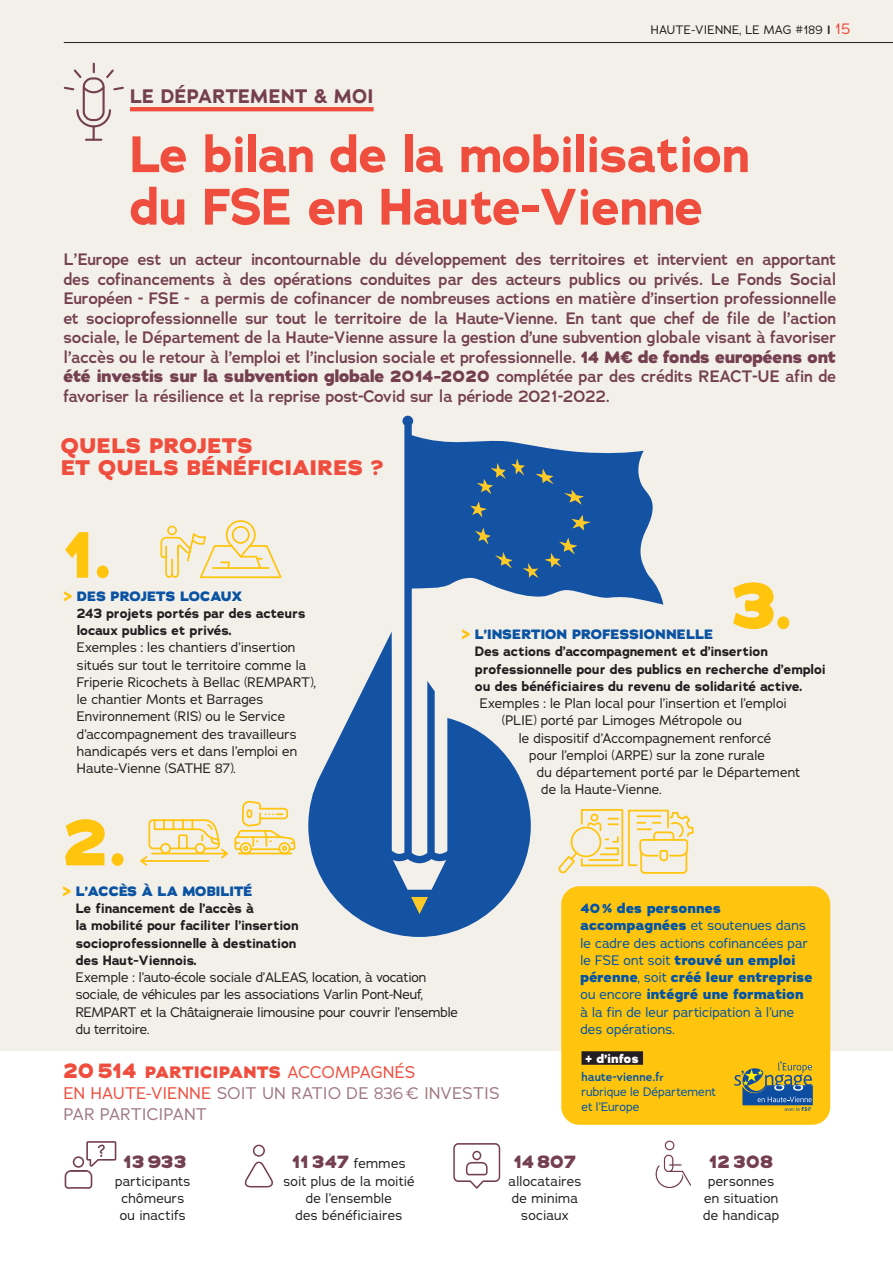
<style>
.page{position:relative;width:893px;height:1263px;background:#fff}
.page>*{position:absolute;margin:0;border:0;box-sizing:border-box;transform-origin:0 0}
.t1{font:800 66px "Adrianna";color:#fec40e}
.t2{font:700 51px/52.5px "Adrianna";letter-spacing:-.02em;color:#ef4d3d}
.t3{font:800 21px/22.5px "Adrianna";letter-spacing:.02em;color:#ef4d3d}
.t4{font:700 19.5px "Adrianna";letter-spacing:.01em;color:#744050}
.t5{font:800 18px "Adrianna";letter-spacing:-.01em;color:#744050}
.t6{font:600 16.5px/19.5px "Adrianna";letter-spacing:-.01em;color:#744050;text-align:justify}
.t7{font:16.5px/21px "Adrianna";letter-spacing:.015em;color:#a07a83}
.t8{font:13.5px/17.2px "Adrianna";letter-spacing:.005em;color:#231f20;text-align:center}
.t9{font:700 13.5px/17.2px "Adrianna";letter-spacing:-.01em;color:#231f20}
.t10{font:13.5px/17.2px "Adrianna";letter-spacing:.005em;color:#0154a6}
.t11{font:12px/15px "Adrianna";letter-spacing:.005em;color:#0154a6}
.t12{font:12px "Adrianna";letter-spacing:.025em;color:#231f20}
.t13{font:600 12px/18px "Adrianna";letter-spacing:.005em;color:#0154a6}
.s1{font-weight:600}
.s2{font-size:15px;color:#ef4d3d}
.s3{font-weight:800}
.s4{font-weight:800;color:#fec40e}
.s5{font-weight:800;color:#0953a2}
.s6{font-weight:800;color:#fff}
.s7{font-family:"Volte";font-size:10.5px}
.s8{font-weight:800;font-size:21px;color:#ef4d3d}
.s9{font-weight:800;color:#ef4d3d}
.s10{color:#ef4d3d}
.s11{font-weight:800;font-size:18px;color:#744050}
</style>
<div class="page">
<div style="left:0;top:0;width:893px;height:1050px;background:#f3efe9"></div>
<svg style="left:64px;top:63px;width:60px;height:78px"></svg>
<hr style="left:130px;top:107px;width:244px;height:4px;background:#ef4d3d">
<hr style="left:64px;top:42px;width:829px;height:1px;background:#231f20">
<svg style="left:308px;top:416px;width:355px;height:521px"></svg>
<svg style="left:523px;top:563px;width:15px;height:15px"></svg>
<svg style="left:470px;top:501px;width:17px;height:16px"></svg>
<svg style="left:477px;top:459px;width:48px;height:35px;background:#326293"></svg>
<svg style="left:475px;top:528px;width:16px;height:16px"></svg>
<svg style="left:495px;top:552px;width:17px;height:16px"></svg>
<svg style="left:571px;top:515px;width:20px;height:15px"></svg>
<svg style="left:536px;top:469px;width:18px;height:15px"></svg>
<svg style="left:564px;top:490px;width:20px;height:15px"></svg>
<svg style="left:545px;top:538px;width:32px;height:30px"></svg>
<svg style="left:411px;top:897px;width:17px;height:17px"></svg>
<svg style="left:140px;top:800px;width:156px;height:66px"></svg>
<div style="left:561px;top:886px;width:269px;height:239px;background:#fec40e;border-radius:18px"></div>
<svg style="left:556px;top:808px;width:138px;height:67px"></svg>
<svg style="left:161px;top:520px;width:121px;height:58px"></svg>
<div style="left:581px;top:1051px;width:62px;height:14px;background:#231f20"></div>
<svg style="left:453px;top:1143px;width:47px;height:46px"></svg>
<svg style="left:655px;top:1140px;width:36px;height:49px"></svg>
<svg style="left:244px;top:1144px;width:30px;height:44px"></svg>
<svg style="left:65px;top:1141px;width:51px;height:48px"></svg>
<svg style="left:734px;top:1061px;width:79px;height:50px"></svg>
<h3 class="t4" style="left:130px;top:83px;width:245px">LE DÉPARTEMENT &amp; MOI</h3>
<p class="t12" style="left:651px;top:22px;width:201px">HAUTE-VIENNE, LE MAG #189 <span class="s1">I</span> <span class="s2">15</span></p>
<h2 class="t2" style="left:130px;top:128px;width:622px">Le bilan de la mobilisation du FSE en Haute-Vienne</h2>
<p class="t6" style="left:63px;top:250px;width:774px">L’Europe est un acteur incontournable du développement des territoires et intervient en apportant des cofinancements à des opérations conduites par des acteurs publics ou privés. Le Fonds Social Européen - FSE - a permis de cofinancer de nombreuses actions en matière d’insertion professionnelle et socioprofessionnelle sur tout le territoire de la Haute-Vienne. En tant que chef de file de l’action sociale, le Département de la Haute-Vienne assure la gestion d’une subvention globale visant à favoriser l’accès ou le retour à l’emploi et l’inclusion sociale et professionnelle. <span class="s3">14 M€ de fonds européens ont été investis sur la subvention globale 2014-2020</span> complétée par des crédits REACT-UE afin de favoriser la résilience et la reprise post-Covid sur la période 2021-2022.</p>
<h3 class="t3" style="left:61px;top:435px;width:324px">QUELS PROJETS<br>ET QUELS BÉNÉFICIAIRES ?</h3>
<h1 class="t1" style="left:64px;top:512px;width:50px">1.</h1>
<p class="t9" style="left:77px;top:587px;width:230px;text-indent:-13px"><span class="s4">&gt;</span> <span class="s5">DES PROJETS LOCAUX<br></span>243 projets portés par des acteurs locaux publics et privés.</p>
<p class="t8" style="left:77px;top:639px;width:241px;text-align:left">Exemples : les chantiers d’insertion situés sur tout le territoire comme la Friperie Ricochets à Bellac (REMPART), le chantier Monts et Barrages Environnement (RIS) ou le Service d’accompagnement des travailleurs handicapés vers et dans l’emploi en Haute-Vienne (SATHE 87).</p>
<h1 class="t1" style="left:64px;top:800px;width:65px">2.</h1>
<h1 class="t1" style="left:731px;top:563px;width:63px">3.</h1>
<p class="t9" style="left:475px;top:626px;width:352px;text-indent:-13px"><span class="s4">&gt;</span> <span class="s5">L’INSERTION PROFESSIONNELLE<br></span>Des actions d’accompagnement et d’insertion professionnelle pour des publics en recherche d’emploi ou des bénéficiaires du revenu de solidarité active.</p>
<p class="t8" style="left:502px;top:694px;width:286px;text-align:left;text-indent:-23px">Exemples : le Plan local pour l’insertion et l’emploi (PLIE) porté par Limoges Métropole ou</p>
<p class="t8" style="left:519px;top:729px;width:254px">le dispositif d’Accompagnement renforcé</p>
<p class="t8" style="left:529px;top:746px;width:237px">pour l’emploi (ARPE) sur la zone rurale</p>
<p class="t8" style="left:537px;top:763px;width:265px">du département porté par le Département</p>
<p class="t8" style="left:541px;top:781px;width:122px">de la Haute-Vienne.</p>
<p class="t9" style="left:76px;top:882px;width:224px;text-indent:-13px"><span class="s4">&gt;</span> <span class="s5">L’ACCÈS À LA MOBILITÉ<br></span>Le financement de l’accès à<br>la mobilité pour faciliter l’insertion socioprofessionnelle à destination des Haut-Viennois.</p>
<p class="t8" style="left:76px;top:968px;width:384px;text-align:left">Exemple : l’auto-école sociale d’ALEAS, location, à vocation sociale, de véhicules par les associations Varlin Pont-Neuf, REMPART et la Châtaigneraie limousine pour couvrir l’ensemble du territoire.</p>
<p class="t10" style="left:580px;top:899px;width:234px"><span class="s3">40% des personnes accompagnées</span> et soutenues dans le cadre des actions cofinancées par le FSE ont soit <span class="s3">trouvé un emploi pérenne</span>, soit <span class="s3">créé leur entreprise </span>ou encore <span class="s3">intégré une formation </span>à la fin de leur participation à l’une des opérations.</p>
<p class="t13" style="left:581px;top:1049px;width:84px;text-indent:4px"><span class="s6">+ d’infos </span>haute-vienne.f<span class="s7">r</span></p>
<p class="t11" style="left:581px;top:1083px;width:136px">rubrique le Département et l’Europe</p>
<p class="t7" style="left:64px;top:1062px;width:437px"><span class="s8">20514</span> <span class="s9">PARTICIPANTS</span> <span class="s10">ACCOMPAGNÉS<br>EN HAUTE-VIENNE</span> SOIT UN RATIO DE 836€ INVESTIS<br>PAR PARTICIPANT</p>
<h3 class="t5" style="left:124px;top:1151px;width:65px">13933</h3>
<p class="t8" style="left:115px;top:1172px;width:77px">participants chômeurs ou inactifs</p>
<p class="t8" style="left:283px;top:1155px;width:133px"><span class="s11">11 347</span> femmes soit plus de la moitié de l’ensemble<br>des bénéficiaires</p>
<h3 class="t5" style="left:514px;top:1151px;width:64px">14807</h3>
<h3 class="t5" style="left:709px;top:1151px;width:65px">12 308</h3>
<p class="t8" style="left:703px;top:1172px;width:78px">personnes en situation de handicap</p>
<p class="t8" style="left:509px;top:1172px;width:74px">allocataires de minima sociaux</p>
</div>
